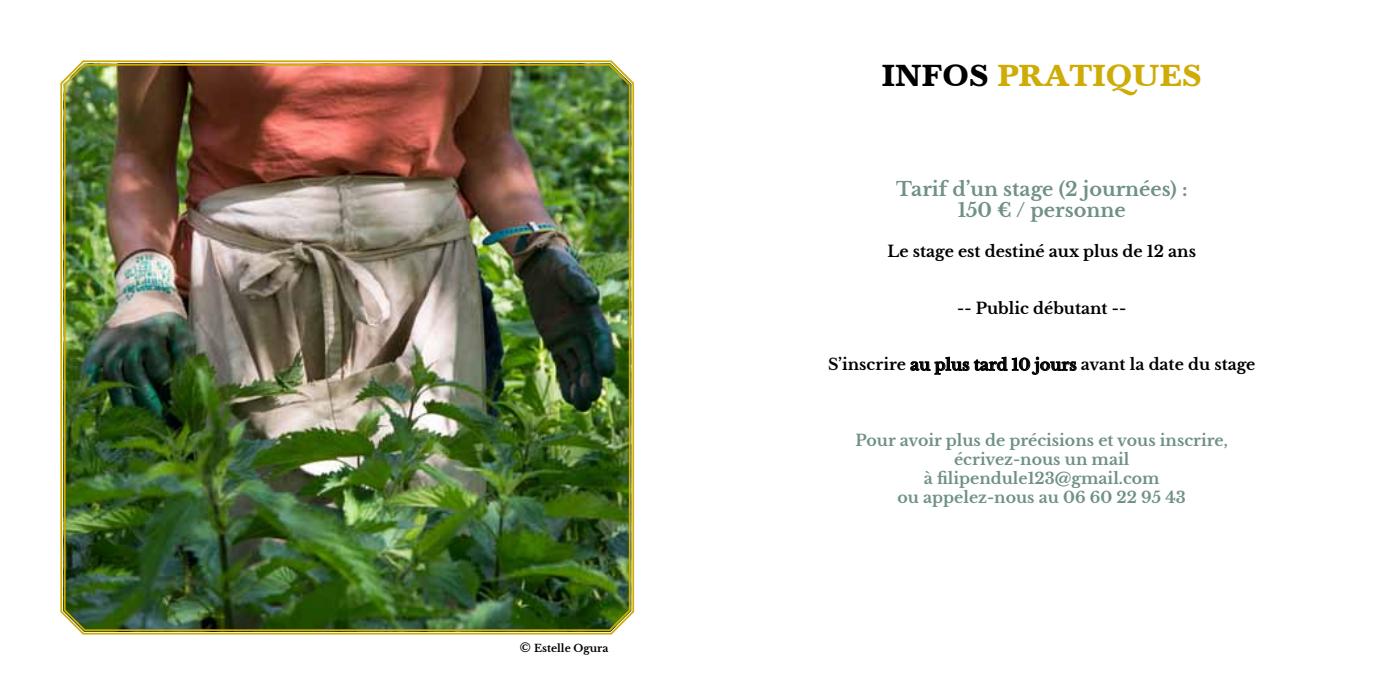
<style>
.page{position:relative;width:1389px;height:695px;background:#fff}
.page>*{position:absolute;margin:0;border:0;box-sizing:border-box;transform-origin:0 0}
.t1{font:31.5px "Baskerville";color:#ceab05}
.t2{font:700 19.25px/21px "Libre Baskerville";color:#709184;text-align:center}
.t3{font:700 15.75px/18.9px "Libre Baskerville";color:#709184;text-align:center}
.t4{font:700 15.75px "Libre Baskerville";color:#000}
.t5{font:700 10.5px "Libre Baskerville";color:#000}
.s1{font-size:12.25px}
.s2{color:#000}
</style>
<div class="page">
<svg style="left:60px;top:60px;width:575px;height:575px"></svg>
<img style="left:63px;top:62px;width:568px;height:569px">
<svg style="left:910px;top:356px;width:167px;height:19px"></svg>
<p class="t5" style="left:520px;top:642px;width:90px"><span class="s1">©</span> Estelle Ogura</p>
<h1 class="t1" style="left:882px;top:57px;width:321px"><span class="s2">INFOS</span> PRATIQUES</h1>
<p class="t2" style="left:896px;top:178px;width:293px">Tarif d’un stage (2 journées) :<br>150 € / personne</p>
<p class="t4" style="left:887px;top:241px;width:310px">Le stage est destiné aux plus de 12 ans</p>
<p class="t4" style="left:957px;top:298px;width:171px">-- Public débutant --</p>
<p class="t4" style="left:828px;top:355px;width:429px">S’inscrire au plus tard 10 jours avant la date du stage</p>
<p class="t3" style="left:856px;top:431px;width:374px">Pour avoir plus de précisions et vous inscrire, écrivez-nous un mail<br>à filipendule123@gmail.com<br>ou appelez-nous au 06 60 22 95 43</p>
</div>
